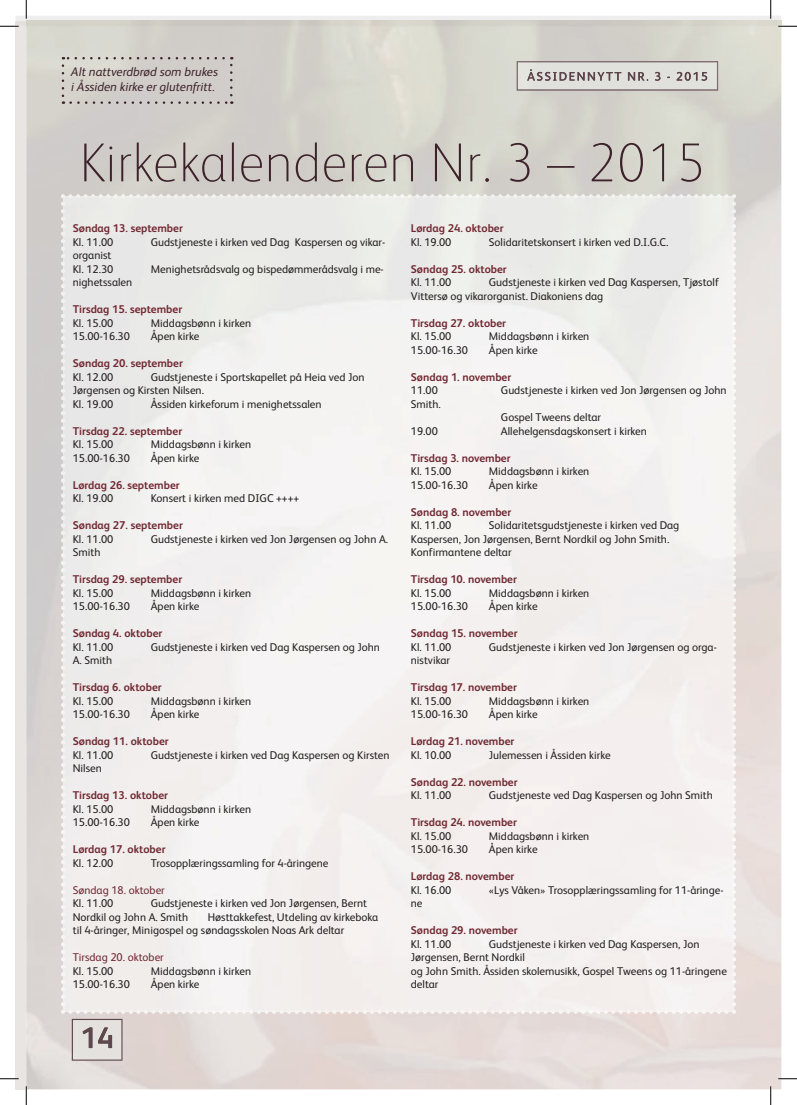
<style>
.page{position:relative;width:797px;height:1105px;background:#fff}
.page>*{position:absolute;margin:0;border:0;box-sizing:border-box;transform-origin:0 0}
.t1{font:100 55px "FS Albert";letter-spacing:.005em;color:#3d222b}
.t2{font:italic 12.5px/15px "FS Albert";color:#3d222b}
.t3{font:11.25px/13.5px "FS Albert";color:#231f20}
.t4{font:700 11.25px "FS Albert";color:#712932}
.t5{font:11.25px "FS Albert";color:#712932}
</style>
<div class="page">
<div style="left:16px;top:26px;width:10px;height:1063px;background:#e8e5e2"></div>
<img style="left:26px;top:27px;width:755px;height:1062px">
<img style="left:516px;top:61px;width:202px;height:30px">
<img style="left:517px;top:62px;width:200px;height:28px">
<img style="left:72px;top:1019px;width:51px;height:42px">
<img style="left:83px;top:1027px;width:29px;height:21px">
<img style="left:61px;top:194px;width:675px;height:819px">
<svg style="left:62px;top:66px;width:2px;height:38px"></svg>
<svg style="left:71px;top:101px;width:161px;height:3px"></svg>
<svg style="left:230px;top:57px;width:2px;height:38px"></svg>
<svg style="left:63px;top:57px;width:161px;height:2px"></svg>
<svg style="left:0;top:1078px;width:19px;height:1px"></svg>
<svg style="left:778px;top:1078px;width:19px;height:1px"></svg>
<svg style="left:25px;top:1086px;width:2px;height:19px"></svg>
<svg style="left:0;top:0;width:797px;height:27px"></svg>
<svg style="left:770px;top:1086px;width:1px;height:19px"></svg>
<p class="t2" style="left:71px;top:64px;width:148px">Alt nattverdbrød som brukes i Åssiden kirke er glutenfritt.</p>
<h1 class="t1" style="left:79px;top:131px;width:627px">Kirkekalenderen Nr. 3 – 2015</h1>
<p class="t4" style="left:73px;top:222px;width:112px">Søndag 13. september</p>
<p class="t3" style="left:73px;top:235px;width:42px">Kl. 11.00</p>
<p class="t3" style="left:151px;top:235px;width:236px">Gudstjeneste i kirken ved Dag Kaspersen og vikar-</p>
<p class="t3" style="left:73px;top:248px;width:42px">organist<br>Kl. 12.30</p>
<p class="t3" style="left:151px;top:262px;width:234px">Menighetsrådsvalg og bispedømmerådsvalg i me-</p>
<p class="t3" style="left:73px;top:275px;width:61px">nighetssalen</p>
<p class="t4" style="left:73px;top:303px;width:111px">Tirsdag 15. september</p>
<p class="t3" style="left:73px;top:316px;width:42px">Kl. 15.00</p>
<p class="t3" style="left:151px;top:316px;width:102px">Middagsbønn i kirken</p>
<p class="t3" style="left:73px;top:329px;width:59px">15.00-16.30</p>
<p class="t3" style="left:151px;top:329px;width:50px">Åpen kirke</p>
<p class="t4" style="left:73px;top:357px;width:112px">Søndag 20. september</p>
<p class="t3" style="left:73px;top:370px;width:42px">Kl. 12.00</p>
<p class="t3" style="left:73px;top:370px;width:293px;text-indent:78px">Gudstjeneste i Sportskapellet på Heia ved Jon<br>Jørgensen og Kirsten Nilsen.<br>Kl. 19.00</p>
<p class="t3" style="left:151px;top:397px;width:172px">Åssiden kirkeforum i menighetssalen</p>
<p class="t4" style="left:73px;top:424px;width:111px">Tirsdag 22. september</p>
<p class="t3" style="left:73px;top:437px;width:42px">Kl. 15.00</p>
<p class="t3" style="left:151px;top:437px;width:102px">Middagsbønn i kirken</p>
<p class="t3" style="left:73px;top:451px;width:59px">15.00-16.30</p>
<p class="t3" style="left:151px;top:451px;width:50px">Åpen kirke</p>
<p class="t4" style="left:73px;top:478px;width:108px">Lørdag 26. september</p>
<p class="t3" style="left:73px;top:491px;width:42px">Kl. 19.00</p>
<p class="t3" style="left:151px;top:491px;width:150px">Konsert i kirken med DIGC ++++</p>
<p class="t4" style="left:73px;top:519px;width:112px">Søndag 27. september</p>
<p class="t3" style="left:73px;top:532px;width:42px">Kl. 11.00</p>
<p class="t3" style="left:151px;top:532px;width:239px">Gudstjeneste i kirken ved Jon Jørgensen og John A.</p>
<p class="t3" style="left:73px;top:545px;width:29px">Smith</p>
<p class="t4" style="left:73px;top:573px;width:111px">Tirsdag 29. september</p>
<p class="t3" style="left:73px;top:586px;width:42px">Kl. 15.00</p>
<p class="t3" style="left:151px;top:586px;width:102px">Middagsbønn i kirken</p>
<p class="t3" style="left:73px;top:599px;width:59px">15.00-16.30</p>
<p class="t3" style="left:151px;top:599px;width:50px">Åpen kirke</p>
<p class="t4" style="left:73px;top:627px;width:91px">Søndag 4. oktober</p>
<p class="t3" style="left:73px;top:640px;width:42px">Kl. 11.00</p>
<p class="t3" style="left:151px;top:640px;width:231px">Gudstjeneste i kirken ved Dag Kaspersen og John</p>
<p class="t3" style="left:73px;top:653px;width:41px">A. Smith</p>
<p class="t4" style="left:73px;top:681px;width:90px">Tirsdag 6. oktober</p>
<p class="t3" style="left:73px;top:694px;width:42px">Kl. 15.00</p>
<p class="t3" style="left:151px;top:694px;width:102px">Middagsbønn i kirken</p>
<p class="t3" style="left:73px;top:707px;width:59px">15.00-16.30</p>
<p class="t3" style="left:151px;top:707px;width:50px">Åpen kirke</p>
<p class="t4" style="left:73px;top:735px;width:97px">Søndag 11. oktober</p>
<p class="t3" style="left:73px;top:748px;width:42px">Kl. 11.00</p>
<p class="t3" style="left:151px;top:748px;width:240px">Gudstjeneste i kirken ved Dag Kaspersen og Kirsten</p>
<p class="t3" style="left:73px;top:761px;width:31px">Nilsen</p>
<p class="t4" style="left:73px;top:789px;width:97px">Tirsdag 13. oktober</p>
<p class="t3" style="left:73px;top:802px;width:42px">Kl. 15.00</p>
<p class="t3" style="left:151px;top:802px;width:102px">Middagsbønn i kirken</p>
<p class="t3" style="left:73px;top:815px;width:59px">15.00-16.30</p>
<p class="t3" style="left:151px;top:815px;width:50px">Åpen kirke</p>
<p class="t4" style="left:73px;top:843px;width:94px">Lørdag 17. oktober</p>
<p class="t3" style="left:73px;top:856px;width:42px">Kl. 12.00</p>
<p class="t3" style="left:151px;top:856px;width:179px">Trosopplæringssamling for 4-åringene</p>
<p class="t5" style="left:73px;top:883px;width:93px">Søndag 18. oktober</p>
<p class="t3" style="left:73px;top:896px;width:42px">Kl. 11.00</p>
<p class="t3" style="left:73px;top:896px;width:296px;text-indent:78px">Gudstjeneste i kirken ved Jon Jørgensen, Bernt<br>Nordkil og John A. Smith</p>
<p class="t3" style="left:73px;top:910px;width:307px;text-indent:135px">Høsttakkefest, Utdeling av kirkeboka til 4-åringer, Minigospel og søndagsskolen Noas Ark deltar</p>
<p class="t5" style="left:73px;top:951px;width:92px">Tirsdag 20. oktober</p>
<p class="t3" style="left:73px;top:964px;width:42px">Kl. 15.00</p>
<p class="t3" style="left:151px;top:964px;width:102px">Middagsbønn i kirken</p>
<p class="t3" style="left:73px;top:977px;width:59px">15.00-16.30</p>
<p class="t3" style="left:151px;top:977px;width:50px">Åpen kirke</p>
<p class="t4" style="left:411px;top:222px;width:94px">Lørdag 24. oktober</p>
<p class="t3" style="left:411px;top:235px;width:42px">Kl. 19.00</p>
<p class="t3" style="left:489px;top:235px;width:181px">Solidaritetskonsert i kirken ved D.I.G.C.</p>
<p class="t4" style="left:411px;top:262px;width:97px">Søndag 25. oktober</p>
<p class="t3" style="left:411px;top:275px;width:42px">Kl. 11.00</p>
<p class="t3" style="left:411px;top:275px;width:310px;text-indent:78px">Gudstjeneste i kirken ved Dag Kaspersen, Tjøstolf<br>Vittersø og vikarorganist. Diakoniens dag</p>
<p class="t4" style="left:411px;top:316px;width:97px">Tirsdag 27. oktober</p>
<p class="t3" style="left:411px;top:329px;width:42px">Kl. 15.00</p>
<p class="t3" style="left:489px;top:329px;width:102px">Middagsbønn i kirken</p>
<p class="t3" style="left:411px;top:343px;width:59px">15.00-16.30</p>
<p class="t3" style="left:489px;top:343px;width:50px">Åpen kirke</p>
<p class="t4" style="left:411px;top:370px;width:102px">Søndag 1. november</p>
<p class="t3" style="left:411px;top:383px;width:29px">11.00</p>
<p class="t3" style="left:501px;top:383px;width:227px">Gudstjeneste i kirken ved Jon Jørgensen og John</p>
<p class="t3" style="left:411px;top:397px;width:32px">Smith.</p>
<p class="t3" style="left:501px;top:410px;width:102px">Gospel Tweens deltar</p>
<p class="t3" style="left:411px;top:424px;width:29px">19.00</p>
<p class="t3" style="left:501px;top:424px;width:147px">Allehelgensdagskonsert i kirken</p>
<p class="t4" style="left:411px;top:451px;width:101px">Tirsdag 3. november</p>
<p class="t3" style="left:411px;top:464px;width:42px">Kl. 15.00</p>
<p class="t3" style="left:489px;top:464px;width:102px">Middagsbønn i kirken</p>
<p class="t3" style="left:411px;top:478px;width:59px">15.00-16.30</p>
<p class="t3" style="left:489px;top:478px;width:50px">Åpen kirke</p>
<p class="t4" style="left:411px;top:505px;width:102px">Søndag 8. november</p>
<p class="t3" style="left:411px;top:518px;width:42px">Kl. 11.00</p>
<p class="t3" style="left:411px;top:518px;width:270px;text-indent:78px">Solidaritetsgudstjeneste i kirken ved Dag<br>Kaspersen, Jon Jørgensen, Bernt Nordkil og John Smith.<br>Konfirmantene deltar</p>
<p class="t4" style="left:411px;top:573px;width:107px">Tirsdag 10. november</p>
<p class="t3" style="left:411px;top:586px;width:42px">Kl. 15.00</p>
<p class="t3" style="left:489px;top:586px;width:102px">Middagsbønn i kirken</p>
<p class="t3" style="left:411px;top:599px;width:59px">15.00-16.30</p>
<p class="t3" style="left:489px;top:599px;width:50px">Åpen kirke</p>
<p class="t4" style="left:411px;top:627px;width:108px">Søndag 15. november</p>
<p class="t3" style="left:411px;top:640px;width:42px">Kl. 11.00</p>
<p class="t3" style="left:489px;top:640px;width:229px">Gudstjeneste i kirken ved Jon Jørgensen og orga-</p>
<p class="t3" style="left:411px;top:653px;width:41px">nistvikar</p>
<p class="t4" style="left:411px;top:681px;width:107px">Tirsdag 17. november</p>
<p class="t3" style="left:411px;top:694px;width:42px">Kl. 15.00</p>
<p class="t3" style="left:489px;top:694px;width:102px">Middagsbønn i kirken</p>
<p class="t3" style="left:411px;top:707px;width:59px">15.00-16.30</p>
<p class="t3" style="left:489px;top:707px;width:50px">Åpen kirke</p>
<p class="t4" style="left:411px;top:735px;width:105px">Lørdag 21. november</p>
<p class="t3" style="left:411px;top:748px;width:42px">Kl. 10.00</p>
<p class="t3" style="left:489px;top:748px;width:123px">Julemessen i Åssiden kirke</p>
<p class="t4" style="left:411px;top:775px;width:108px">Søndag 22. november</p>
<p class="t3" style="left:411px;top:788px;width:42px">Kl. 11.00</p>
<p class="t3" style="left:489px;top:788px;width:225px">Gudstjeneste ved Dag Kaspersen og John Smith</p>
<p class="t4" style="left:411px;top:816px;width:107px">Tirsdag 24. november</p>
<p class="t3" style="left:411px;top:829px;width:42px">Kl. 15.00</p>
<p class="t3" style="left:489px;top:829px;width:102px">Middagsbønn i kirken</p>
<p class="t3" style="left:411px;top:842px;width:59px">15.00-16.30</p>
<p class="t3" style="left:489px;top:842px;width:50px">Åpen kirke</p>
<p class="t4" style="left:411px;top:870px;width:105px">Lørdag 28. november</p>
<p class="t3" style="left:411px;top:883px;width:42px">Kl. 16.00</p>
<p class="t3" style="left:489px;top:883px;width:236px">«Lys Våken» Trosopplæringssamling for 11-åringe-</p>
<p class="t3" style="left:411px;top:896px;width:13px">ne</p>
<p class="t4" style="left:411px;top:924px;width:108px">Søndag 29. november</p>
<p class="t3" style="left:411px;top:937px;width:42px">Kl. 11.00</p>
<p class="t3" style="left:411px;top:937px;width:317px;text-indent:78px">Gudstjeneste i kirken ved Dag Kaspersen, Jon Jørgensen, Bernt Nordkil<br>og John Smith. Åssiden skolemusikk, Gospel Tweens og 11-åringene deltar</p>
</div>
